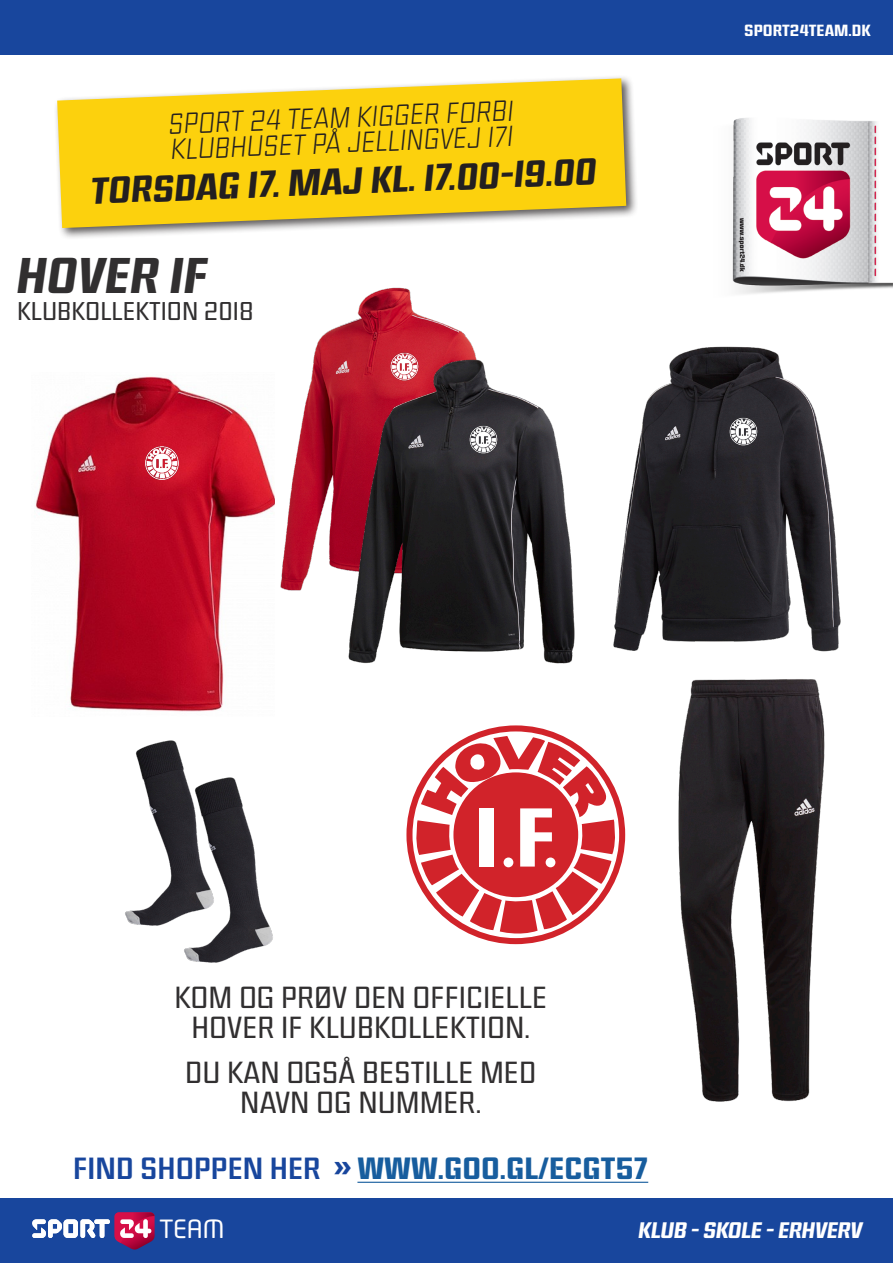
<style>
.page{position:relative;width:893px;height:1263px;background:#fff}
.page>*{position:absolute;margin:0;border:0;box-sizing:border-box;transform-origin:0 0}
.t1{font:italic 500 46.5px "Ramsey";color:#312f30}
.t2{font:italic 500 34.5px "Ramsey";color:#231f20}
.t3{font:300 28.5px/30px "Ramsey";color:#312f30;text-align:center}
.t4{font:500 28.5px "Ramsey";color:#175d9e}
.t5{font:italic 100 27px "Ramsey";color:#231f20}
.t6{font:24.75px "Neo Tech Pro";color:#fff}
.t7{font:300 24px "Ramsey";color:#312f30}
.t8{font:italic 500 20.85px "Ramsey";letter-spacing:-.02em;color:#fff}
.t9{font:500 15px "Ramsey";color:#fff}
.s1{font-weight:400;color:#18469d}
.s2{font-weight:700;color:#18469d}
</style>
<div class="page">
<img style="left:280px;top:287px;width:193px;height:304px">
<img style="left:297px;top:347px;width:264px;height:317px">
<div style="left:54px;top:75px;width:585px;height:165px;background:#231f20;opacity:.75"></div>
<svg style="left:57px;top:78px;width:569px;height:150px;background:#f7d22d"></svg>
<svg style="left:406px;top:725px;width:219px;height:219px;background:#da4f55"></svg>
<svg style="left:414px;top:736px;width:203px;height:201px"></svg>
<hr style="left:357px;top:1182px;width:291px;height:1px;background:#175d9e">
<img style="left:678px;top:679px;width:147px;height:423px">
<div style="left:0;top:0;width:893px;height:54px;background:#18469d"></div>
<div style="left:0;top:1198px;width:893px;height:65px;background:#18469d"></div>
<svg style="left:32px;top:1212px;width:123px;height:38px"></svg>
<img style="left:732px;top:118px;width:161px;height:176px">
<img style="left:561px;top:346px;width:280px;height:318px">
<img style="left:35px;top:376px;width:240px;height:336px">
<img style="left:125px;top:740px;width:59px;height:181px">
<img style="left:128px;top:769px;width:145px;height:194px">
<img style="left:143px;top:443px;width:38px;height:39px">
<img style="left:468px;top:423px;width:32px;height:32px">
<img style="left:389px;top:351px;width:32px;height:32px">
<img style="left:727px;top:415px;width:32px;height:32px">
<p class="t5" style="left:168px;top:107px;width:347px;rotate:-2deg">SPORT 24 TEAM KIGGER FORBI</p>
<p class="t5" style="left:171px;top:132px;width:344px;rotate:-2deg">KLUBHUSET PÅ JELLINGVEJ 171</p>
<p class="t2" style="left:90px;top:168px;width:508px;rotate:-2deg">TORSDAG 17. MAJ KL. 17.00-19.00</p>
<p class="t1" style="left:17px;top:247px;width:192px">HOVER IF</p>
<p class="t7" style="left:17px;top:297px;width:238px">KLUBKOLLEKTION 2018</p>
<p class="t9" style="left:744px;top:21px;width:128px">SPORT24TEAM.DK</p>
<p class="t3" style="left:174px;top:983px;width:374px">KOM OG PRØV DEN OFFICIELLE</p>
<p class="t3" style="left:191px;top:1013px;width:340px">HOVER IF KLUBKOLLEKTION.</p>
<p class="t3" style="left:185px;top:1058px;width:353px">DU KAN OGSÅ BESTILLE MED<br>NAVN OG NUMMER.</p>
<p class="t4" style="left:73px;top:1151px;width:576px"><span class="s1">FIND SHOPPEN HER</span> <span class="s2">»</span> WWW.GOO.GL/ECGT57</p>
<p class="t6" style="left:159px;top:1214px;width:67px">TEAM</p>
<p class="t8" style="left:639px;top:1217px;width:226px">KLUB - SKOLE - ERHVERV</p>
</div>
